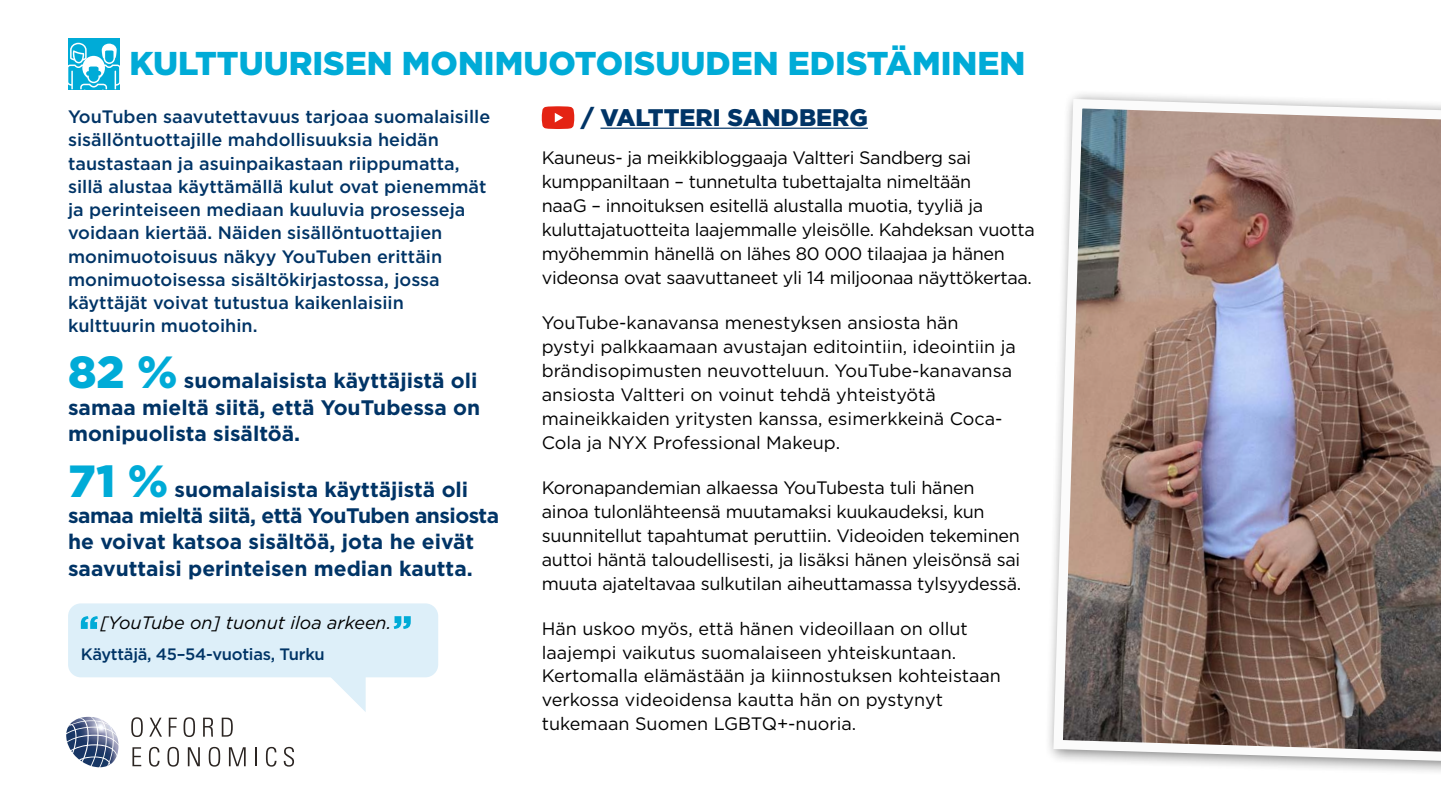
<style>
.page{position:relative;width:1441px;height:810px;background:#fff}
.page>*{position:absolute;margin:0;border:0;box-sizing:border-box;transform-origin:0 0}
.t1{font:900 33px "Gotham";color:#00abd7}
.t2{font:900 24px "Gotham";color:#003466}
.t3{font:700 21px/26.2px "Gotham";color:#003466}
.t4{font:18px/24px "Gotham";letter-spacing:-.015em;color:#000}
.t5{font:500 18px/23.2px "Gotham";color:#003466}
.t6{font:italic 18px "Gotham";color:#000}
.t7{font:500 16.5px "Gotham";letter-spacing:-.02em;color:#003466}
.s1{font-weight:900;font-size:45px;color:#00abd7}
</style>
<div class="page">
<svg style="left:131px;top:717px;width:12px;height:20px"></svg>
<svg style="left:149px;top:718px;width:13px;height:19px"></svg>
<svg style="left:169px;top:718px;width:8px;height:19px"></svg>
<svg style="left:183px;top:717px;width:12px;height:20px"></svg>
<svg style="left:203px;top:718px;width:10px;height:19px"></svg>
<svg style="left:222px;top:718px;width:11px;height:19px"></svg>
<svg style="left:132px;top:747px;width:9px;height:19px"></svg>
<svg style="left:149px;top:747px;width:10px;height:20px"></svg>
<svg style="left:167px;top:747px;width:12px;height:20px"></svg>
<svg style="left:188px;top:747px;width:12px;height:19px"></svg>
<svg style="left:209px;top:747px;width:11px;height:20px"></svg>
<svg style="left:229px;top:747px;width:17px;height:19px"></svg>
<svg style="left:255px;top:747px;width:2px;height:19px"></svg>
<svg style="left:266px;top:747px;width:10px;height:20px"></svg>
<svg style="left:283px;top:747px;width:11px;height:20px"></svg>
<img style="left:66px;top:717px;width:52px;height:33px">
<hr style="left:600px;top:128px;width:267px;height:1px;background:#003466">
<svg style="left:541px;top:106px;width:33px;height:23px"></svg>
<img style="left:1049px;top:94px;width:391px;height:676px">
<div style="left:68px;top:38px;width:51px;height:51px;background:#00abd7"></div>
<svg style="left:68px;top:43px;width:52px;height:46px"></svg>
<div style="left:68px;top:603px;width:370px;height:74px;background:#ddeff9;border-radius:13px"></div>
<svg style="left:81px;top:616px;width:17px;height:13px"></svg>
<svg style="left:393px;top:616px;width:18px;height:13px"></svg>
<svg style="left:327px;top:677px;width:38px;height:34px"></svg>
<h1 class="t1" style="left:130px;top:41px;width:897px">KULTTUURISEN MONIMUOTOISUUDEN EDISTÄMINEN</h1>
<p class="t5" style="left:68px;top:105px;width:423px">YouTuben saavutettavuus tarjoaa suomalaisille sisällöntuottajille mahdollisuuksia heidän taustastaan ja asuinpaikastaan riippumatta, sillä alustaa käyttämällä kulut ovat pienemmät ja perinteiseen mediaan kuuluvia prosesseja voidaan kiertää. Näiden sisällöntuottajien monimuotoisuus näkyy YouTuben erittäin monimuotoisessa sisältökirjastossa, jossa käyttäjät voivat tutustua kaikenlaisiin kulttuurin muotoihin.</p>
<p class="t3" style="left:68px;top:368px;width:413px"><span class="s1">82 %</span> suomalaisista käyttäjistä oli samaa mieltä siitä, että YouTubessa on monipuolista sisältöä.</p>
<p class="t3" style="left:68px;top:476px;width:432px"><span class="s1">71 %</span> suomalaisista käyttäjistä oli samaa mieltä siitä, että YouTuben ansiosta he voivat katsoa sisältöä, jota he eivät saavuttaisi perinteisen median kautta.</p>
<h2 class="t2" style="left:581px;top:101px;width:288px">/ VALTTERI SANDBERG</h2>
<p class="t4" style="left:541px;top:145px;width:494px">Kauneus- ja meikkibloggaaja Valtteri Sandberg sai kumppaniltaan – tunnetulta tubettajalta nimeltään<br>naaG – innoituksen esitellä alustalla muotia, tyyliä ja kuluttajatuotteita laajemmalle yleisölle. Kahdeksan vuotta myöhemmin hänellä on lähes 80 000 tilaajaa ja hänen videonsa ovat saavuttaneet yli 14 miljoonaa näyttökertaa.</p>
<p class="t4" style="left:541px;top:310px;width:475px">YouTube-kanavansa menestyksen ansiosta hän pystyi palkkaamaan avustajan editointiin, ideointiin ja brändisopimusten neuvotteluun. YouTube-kanavansa ansiosta Valtteri on voinut tehdä yhteistyötä maineikkaiden yritysten kanssa, esimerkkeinä Coca-Cola ja NYX Professional Makeup.</p>
<p class="t4" style="left:541px;top:475px;width:481px">Koronapandemian alkaessa YouTubesta tuli hänen ainoa tulonlähteensä muutamaksi kuukaudeksi, kun suunnitellut tapahtumat peruttiin. Videoiden tekeminen auttoi häntä taloudellisesti, ja lisäksi hänen yleisönsä sai muuta ajateltavaa sulkutilan aiheuttamassa tylsyydessä.</p>
<p class="t4" style="left:541px;top:616px;width:460px">Hän uskoo myös, että hänen videoillaan on ollut laajempi vaikutus suomalaiseen yhteiskuntaan.<br>Kertomalla elämästään ja kiinnostuksen kohteistaan verkossa videoidensa kautta hän on pystynyt tukemaan Suomen LGBTQ+-nuoria.</p>
<p class="t6" style="left:100px;top:611px;width:292px">[YouTube on] tuonut iloa arkeen.</p>
<p class="t7" style="left:81px;top:644px;width:245px">Käyttäjä, 45–54-vuotias, Turku</p>
</div>
